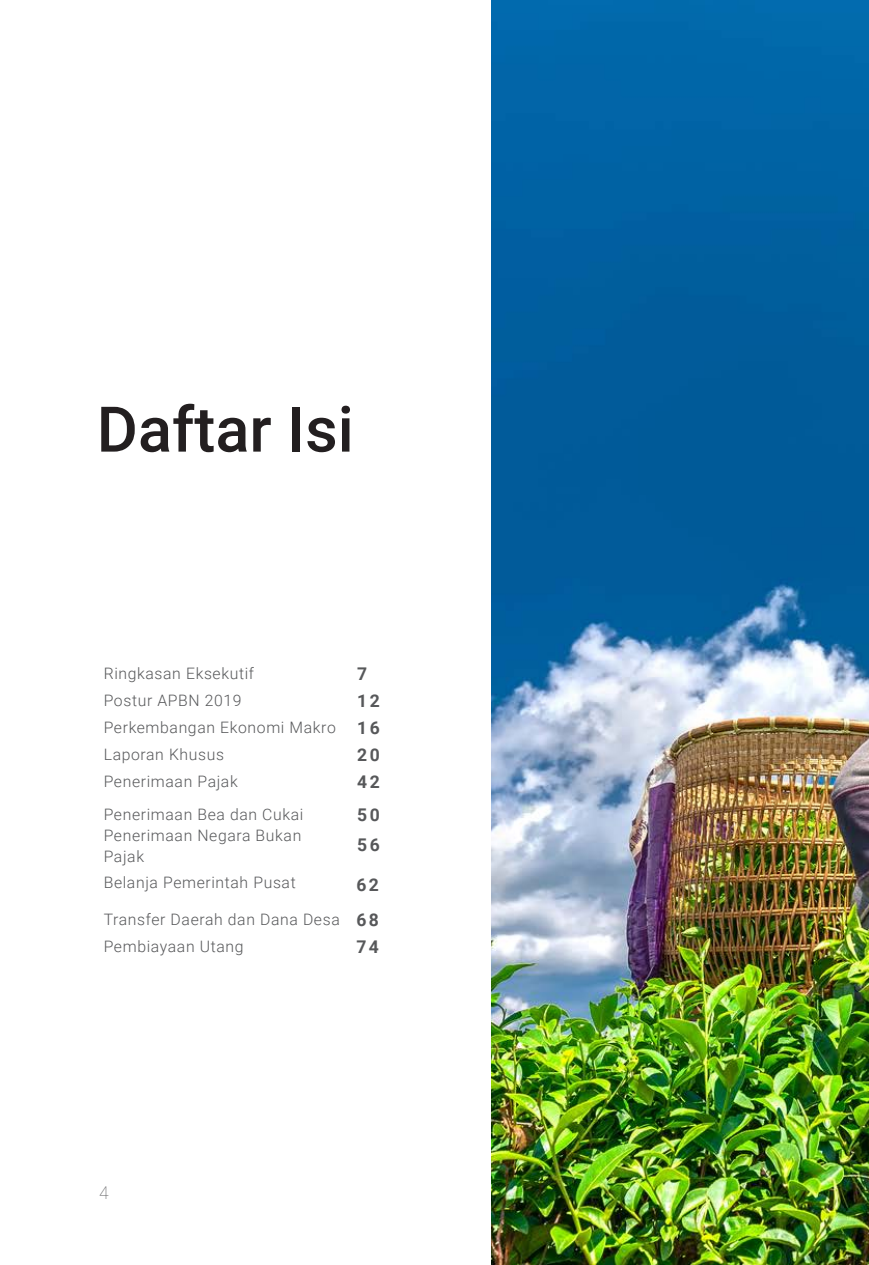
<style>
.page{position:relative;width:869px;height:1265px;background:#fff}
.page>*{position:absolute;margin:0;border:0;box-sizing:border-box;transform-origin:0 0}
.t1{font:500 63px "Roboto";color:#231f20}
.t2{font:700 17.5px/30.1px "Roboto";letter-spacing:.135em;color:#57585a}
.t3{font:100 17.5px "Roboto";color:#57585a}
.t4{font:300 15.75px/21px "Roboto";letter-spacing:.04em;color:#57585a}
</style>
<div class="page">
<img style="left:491px;top:0;width:377px;height:1265px">
<p class="t1" style="left:97px;top:385px;width:258px">Daftar Isi</p>
<p class="t4" style="left:104px;top:662px;width:152px">Ringkasan Eksekutif</p>
<p class="t2" style="left:357px;top:658px;width:12px">7</p>
<p class="t4" style="left:104px;top:689px;width:139px">Postur APBN 2019</p>
<p class="t2" style="left:357px;top:685px;width:24px">12</p>
<p class="t4" style="left:104px;top:716px;width:233px">Perkembangan Ekonomi Makro</p>
<p class="t2" style="left:357px;top:712px;width:24px">16</p>
<p class="t4" style="left:104px;top:743px;width:122px">Laporan Khusus</p>
<p class="t2" style="left:357px;top:739px;width:24px">20</p>
<p class="t4" style="left:104px;top:770px;width:135px">Penerimaan Pajak</p>
<p class="t2" style="left:357px;top:766px;width:24px">42</p>
<p class="t4" style="left:104px;top:803px;width:201px">Penerimaan Bea dan Cukai<br>Penerimaan Negara Bukan<br>Pajak</p>
<p class="t2" style="left:357px;top:799px;width:24px">50<br>56</p>
<p class="t4" style="left:104px;top:871px;width:193px">Belanja Pemerintah Pusat</p>
<p class="t2" style="left:356px;top:869px;width:24px">62</p>
<p class="t4" style="left:104px;top:908px;width:237px">Transfer Daerah dan Dana Desa</p>
<p class="t2" style="left:356px;top:904px;width:24px">68</p>
<p class="t4" style="left:104px;top:935px;width:141px">Pembiayaan Utang</p>
<p class="t2" style="left:356px;top:932px;width:24px">74</p>
<p class="t3" style="left:99px;top:1181px;width:11px">4</p>
</div>
